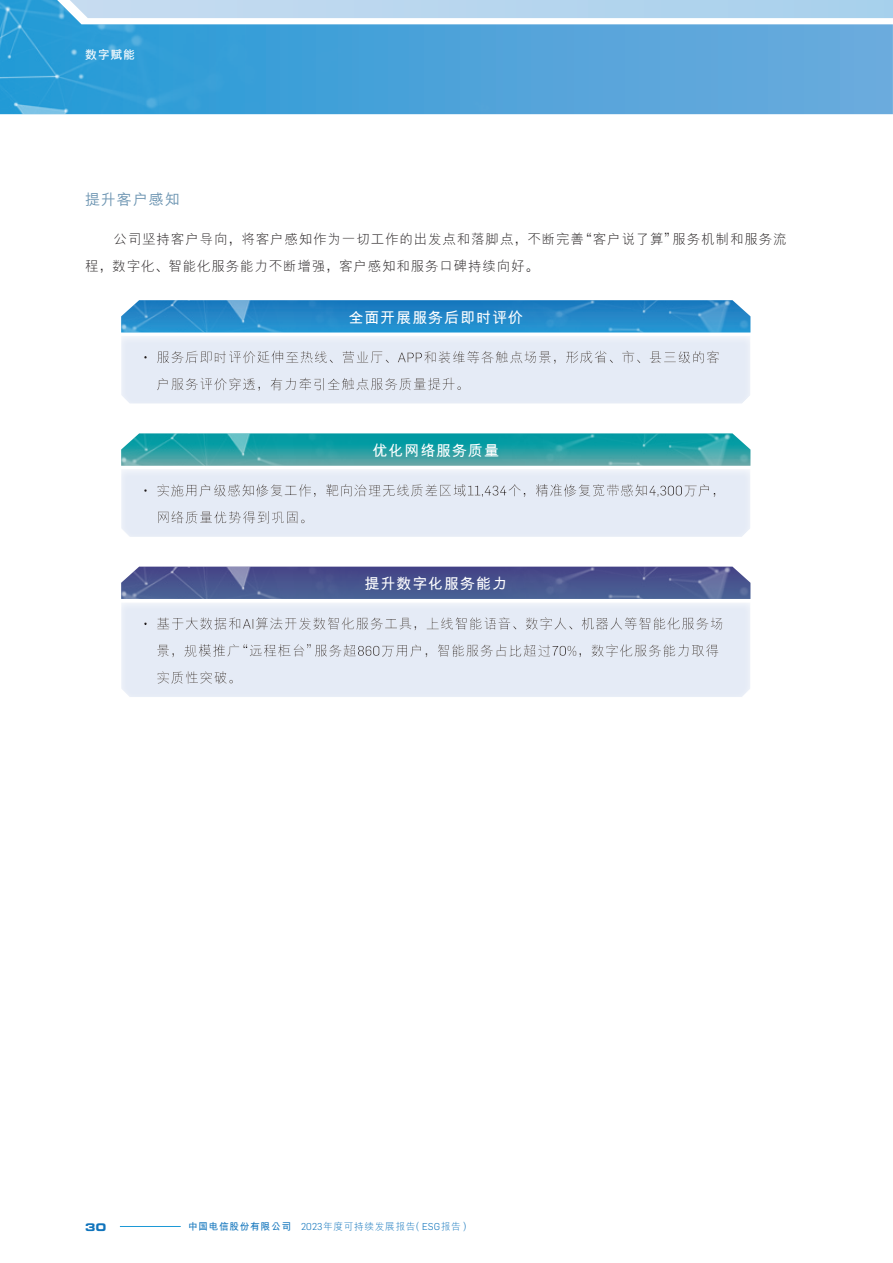
<style>
.page{position:relative;width:893px;height:1263px;background:#fff}
.page>*{position:absolute;margin:0;border:0;box-sizing:border-box;transform-origin:0 0}
._04___H2{font:700 15px "M Hei HKS";letter-spacing:.06em;color:#fff}
._04___H2-2{font:500 15px "M Hei HKS";letter-spacing:.065em;color:#6d95b2}
._01_Body_Text{font:300 13.5px/27px "M Hei HKS";letter-spacing:.065em;color:#231f20}
.t1{font:700 12px "M Hei HKS";color:#fff}
.t2{font:10.5px "Eurostile LT Std Bold Ex 2";color:#1074bc}
.t3{font:300 9.75px "M Hei HKS";letter-spacing:.06em;color:#1074bc}
.s1{font-family:"FZLTXHK";font-weight:400}
.s2{font-weight:700}
.s3{font-family:"Flama"}
</style>
<div class="page">
<svg style="left:614px;top:24px;width:279px;height:90px;background:#62a8db"></svg>
<img style="left:0;top:0;width:614px;height:114px">
<svg style="left:56px;top:0;width:837px;height:18px;background:#b6d5ee"></svg>
<hr style="left:120px;top:1226px;width:61px;height:1px;background:#1d99d6">
<svg style="left:121px;top:300px;width:629px;height:25px;background:#2988c7"></svg>
<div style="left:108px;top:325px;width:657px;height:80px;background:#fff;opacity:.8"></div>
<svg style="left:121px;top:433px;width:629px;height:25px;background:#23a2a8"></svg>
<div style="left:108px;top:458px;width:657px;height:80px;background:#fff;opacity:.8"></div>
<img style="left:121px;top:567px;width:147px;height:25px">
<img style="left:268px;top:567px;width:482px;height:25px">
<div style="left:108px;top:592px;width:657px;height:106px;background:#fff;opacity:.8"></div>
<p class="t1" style="left:85px;top:46px;width:52px">數字賦能</p>
<p class="_04___H2-2" style="left:85px;top:188px;width:96px">提升客戶感知</p>
<p class="_01_Body_Text" style="left:85px;top:225px;width:703px;text-indent:28px">公司堅持客戶導向<span class="s1">，</span>將客戶感知作為一切工作的出發點和落腳點<span class="s1">，</span>不斷完善<span class="s1">“</span>客戶說了算<span class="s1">”</span>服務機制和服務流程<span class="s1">，</span>數字化<span class="s1">、</span>智能化服務能力不斷增強<span class="s1">，</span>客戶感知和服務口碑持續向好<span class="s1">。</span></p>
<p class="_04___H2" style="left:349px;top:307px;width:176px">全面開展服務後即時評價</p>
<p class="_04___H2" style="left:373px;top:440px;width:128px">優化網絡服務質量</p>
<p class="_04___H2" style="left:365px;top:573px;width:144px">提升數字化服務能力</p>
<p class="t2" style="left:85px;top:1219px;width:23px">30</p>
<p class="t3" style="left:188px;top:1219px;width:284px"><span class="s2">中國電信股份有限公司</span> <span class="s3">2023</span>年度可持續發展報告<span class="s1">（</span><span class="s3">ESG</span>報告<span class="s1">）</span></p>
</div>
